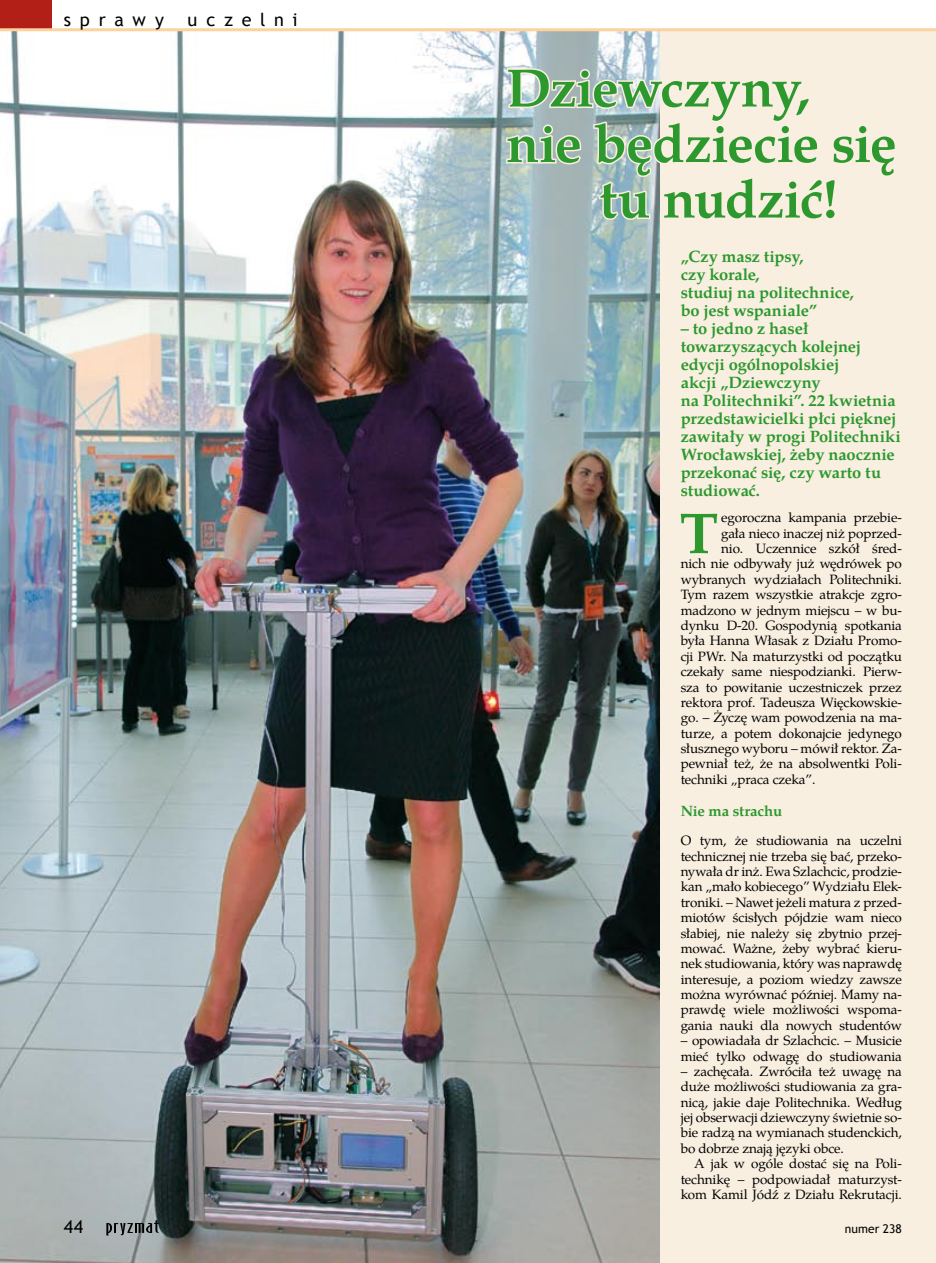
<style>
.page{position:relative;width:936px;height:1263px;background:#fff}
.page>*{position:absolute;margin:0;border:0;box-sizing:border-box;transform-origin:0 0}
.t1{font:700 57.75px "Te X Gyre Pagella";color:#2c982e}
.t2{font:700 54px "Te X Gyre Pagella";letter-spacing:-.015em;color:#2c982e}
.t3{font:18px "Trebuchet MS";letter-spacing:.485em;color:#000}
.t4{font:700 16.5px/18px "Te X Gyre Pagella";letter-spacing:-.01em;color:#2c982e}
.t5{font:700 15px "Te X Gyre Pagella";letter-spacing:-.01em;color:#2c982e}
.t6{font:13.5px/15.5px "Te X Gyre Pagella";letter-spacing:-.01em;color:#000;text-align:justify}
.t7{font:12px "Trebuchet MS";letter-spacing:.005em;color:#000}
</style>
<div class="page">
<div style="left:549px;top:30px;width:386px;height:1233px;background:#f8efe0"></div>
<img style="left:0;top:31px;width:659px;height:1232px">
<svg style="left:504px;top:67px;width:156px;height:154px"></svg>
<div style="left:0;top:0;width:51px;height:30px;background:#b11f17"></div>
<hr style="left:0;top:28px;width:935px;height:3px;background:#fcd29f">
<svg style="left:106px;top:1220px;width:53px;height:16px"></svg>
<h3 class="t3" style="left:64px;top:9px;width:102px">sprawy</h3>
<h3 class="t3" style="left:187px;top:9px;width:111px">uczelni</h3>
<h3 class="t3" style="left:64px;top:1216px;width:21px">44</h3>
<h2 class="t2" style="left:506px;top:47px;width:305px">Dziewczyny,</h2>
<h2 class="t2" style="left:506px;top:103px;width:392px">nie będziecie się</h2>
<h2 class="t2" style="left:599px;top:158px;width:240px">tu nudzić!</h2>
<p class="t4" style="left:680px;top:246px;width:175px">„Czy masz tipsy,<br>czy korale,<br>studiuj na politechnice, bo jest wspaniale”</p>
<p class="t4" style="left:680px;top:318px;width:222px">– to jedno z haseł towarzyszących kolejnej edycji ogólnopolskiej<br>akcji „Dziewczyny<br>na Politechniki”. 22 kwietnia przedstawicielki płci pięknej zawitały w progi Politechniki<br>Wrocławskiej, żeby naocznie przekonać się, czy warto tu studiować.</p>
<h1 class="t1" style="left:679px;top:490px;width:40px">T</h1>
<p class="t6" style="left:721px;top:509px;width:182px">egoroczna kampania przebie-</p>
<p class="t6" style="left:721px;top:524px;width:182px">gała nieco inaczej niż poprzed-</p>
<p class="t6" style="left:721px;top:540px;width:182px">nio. Uczennice szkół śred-</p>
<p class="t6" style="left:680px;top:555px;width:223px">nich nie odbywały już wędrówek po</p>
<p class="t6" style="left:680px;top:571px;width:223px">wybranych wydziałach Politechniki.</p>
<p class="t6" style="left:680px;top:586px;width:223px">Tym razem wszystkie atrakcje zgro-</p>
<p class="t6" style="left:680px;top:601px;width:223px">madzono w jednym miejscu – w bu-</p>
<p class="t6" style="left:680px;top:617px;width:223px">dynku D-20. Gospodynią spotkania</p>
<p class="t6" style="left:680px;top:632px;width:223px">była Hanna Własak z Działu Promo-</p>
<p class="t6" style="left:680px;top:647px;width:223px">cji PWr. Na maturzystki od początku</p>
<p class="t6" style="left:680px;top:663px;width:223px">czekały same niespodzianki. Pierw-</p>
<p class="t6" style="left:680px;top:678px;width:223px">sza to powitanie uczestniczek przez</p>
<p class="t6" style="left:680px;top:694px;width:223px">rektora prof. Tadeusza Więckowskie-</p>
<p class="t6" style="left:680px;top:709px;width:223px">go. – Życzę wam powodzenia na ma-</p>
<p class="t6" style="left:680px;top:724px;width:223px">turze, a potem dokonajcie jedynego</p>
<p class="t6" style="left:680px;top:740px;width:223px">słusznego wyboru – mówił rektor. Za-</p>
<p class="t6" style="left:680px;top:755px;width:223px">pewniał też, że na absolwentki Poli-</p>
<p class="t6" style="left:680px;top:770px;width:136px">techniki „praca czeka”.</p>
<p class="t5" style="left:680px;top:799px;width:103px">Nie ma strachu</p>
<p class="t6" style="left:680px;top:832px;width:223px">O tym, że studiowania na uczelni technicznej nie trzeba się bać, przeko&shy;nywała dr inż. Ewa Szlachcic, prodzie&shy;kan „mało kobiecego” Wydziału Elek&shy;troniki. – Nawet jeżeli matura z przed&shy;miotów ścisłych pójdzie wam nieco słabiej, nie należy się zbytnio przej&shy;mować. Ważne, żeby wybrać kieru&shy;nek studiowania, który was naprawdę interesuje, a poziom wiedzy zawsze można wyrównać później. Mamy na&shy;prawdę wiele możliwości wspoma&shy;gania nauki dla nowych studentów</p>
<p class="t6" style="left:680px;top:1032px;width:223px">– opowiadała dr Szlachcic. – Musicie mieć tylko odwagę do studiowania</p>
<p class="t6" style="left:680px;top:1063px;width:223px">– zachęcała. Zwróciła też uwagę na duże możliwości studiowania za gra&shy;nicą, jakie daje Politechnika. Według jej obserwacji dziewczyny świetnie so&shy;bie radzą na wymianach studenckich, bo dobrze znają języki obce.</p>
<p class="t6" style="left:680px;top:1155px;width:223px;text-indent:14px">A jak w ogóle dostać się na Poli&shy;technikę – podpowiadał maturzyst&shy;kom Kamil Jódź z Działu Rekrutacji.</p>
<p class="t7" style="left:844px;top:1221px;width:59px">numer 238</p>
</div>
